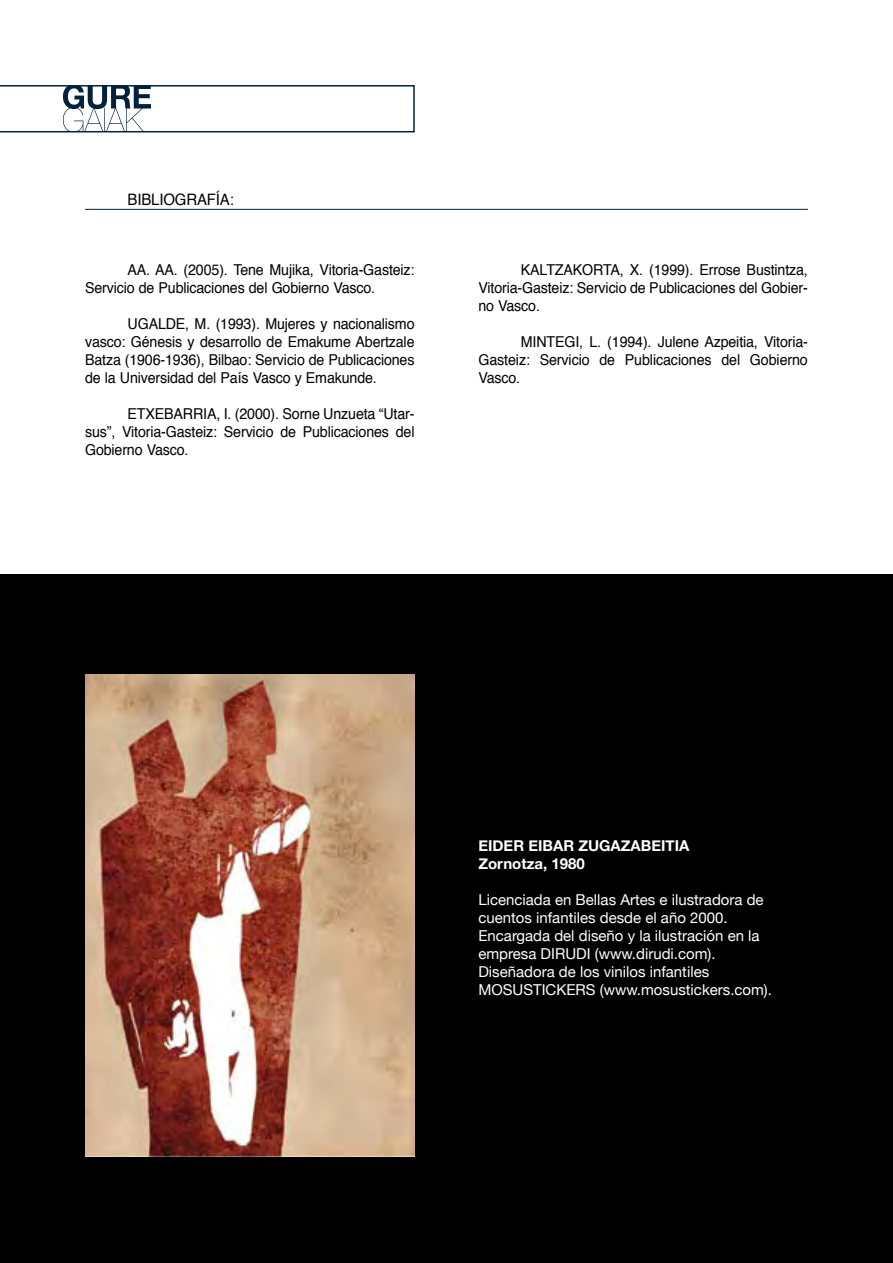
<style>
.page{position:relative;width:893px;height:1263px;background:#fff}
.page>*{position:absolute;margin:0;border:0;box-sizing:border-box;transform-origin:0 0}
.t1{font:15.75px "Helvetica";color:#000;scale:.95 1}
.t2{font:15px/18px "Helvetica";letter-spacing:-.01em;color:#000;text-align:justify;scale:.95 1}
.t3{font:15px/18px "Helvetica Neue";color:#fff}
.t4{font:700 15px/18px "Helvetica Neue";color:#fff}
</style>
<div class="page">
<svg style="left:0;top:85px;width:415px;height:47px"></svg>
<div style="left:0;top:574px;width:893px;height:689px;background:#000"></div>
<hr style="left:85px;top:209px;width:723px;height:1px;background:#00223c">
<img style="left:85px;top:674px;width:330px;height:483px">
<p class="t1" style="left:128px;top:187px;width:10px">BIBLIO</p>
<p class="t1" style="left:175px;top:187px;width:23px">GRAF</p>
<p class="t1" style="left:216px;top:187px;width:20px">ÍA:</p>
<p class="t2" style="left:85px;top:261px;width:348px;text-indent:43px">AA. AA. (2005). Tene Mujika, Vitoria-Gasteiz:<br>Servicio de Publicaciones del Gobierno Vasco.</p>
<p class="t2" style="left:85px;top:315px;width:348px;text-indent:43px">UGALD E, M. (1993). Mujeres y nacionalismo vasco: Génesis y desarrollo de Emakume Abertzale Batza (1906-1936), Bilbao: Servicio de Publicaciones de la Universidad del País Vasco y Emakunde.</p>
<p class="t2" style="left:128px;top:405px;width:49px">ETXEBARRIA</p>
<p class="t2" style="left:85px;top:405px;width:348px;text-indent:131px">, I . (2000). Sorne Unzueta “Utar&shy;sus”, Vitoria-Gasteiz: Servicio de Publicaciones del Gobierno Vasco.</p>
<p class="t2" style="left:521px;top:261px;width:9px">KALTZAKORTA</p>
<p class="t2" style="left:478px;top:261px;width:348px;text-indent:142px">, X. (1999). Errose Bustintza, Vitoria-Gasteiz: Servicio de Publicaciones del Gobier&shy;no Vasco.</p>
<p class="t2" style="left:521px;top:333px;width:10px">MINT</p>
<p class="t2" style="left:478px;top:333px;width:348px;text-indent:77px">EGI , L. (1994). Julene Azpeitia, Vitoria-Gasteiz: Servicio de Publicaciones del Gobierno Vasco.</p>
<p class="t4" style="left:478px;top:836px;width:213px">EIDER EIBAR ZUGAZABEITIA<br>ZORNOTZA, 1980</p>
<p class="t3" style="left:478px;top:890px;width:295px">Licenciada en Bellas Artes e ilustradora de cuentos infantiles desde el año 2000.<br>Encargada del diseño y la ilustración en la empresa DIRUDI (www.dirudi.com).<br>Diseñadora de los vinilos infantiles MOSUSTICKERS (www.mosustickers.com).</p>
</div>
